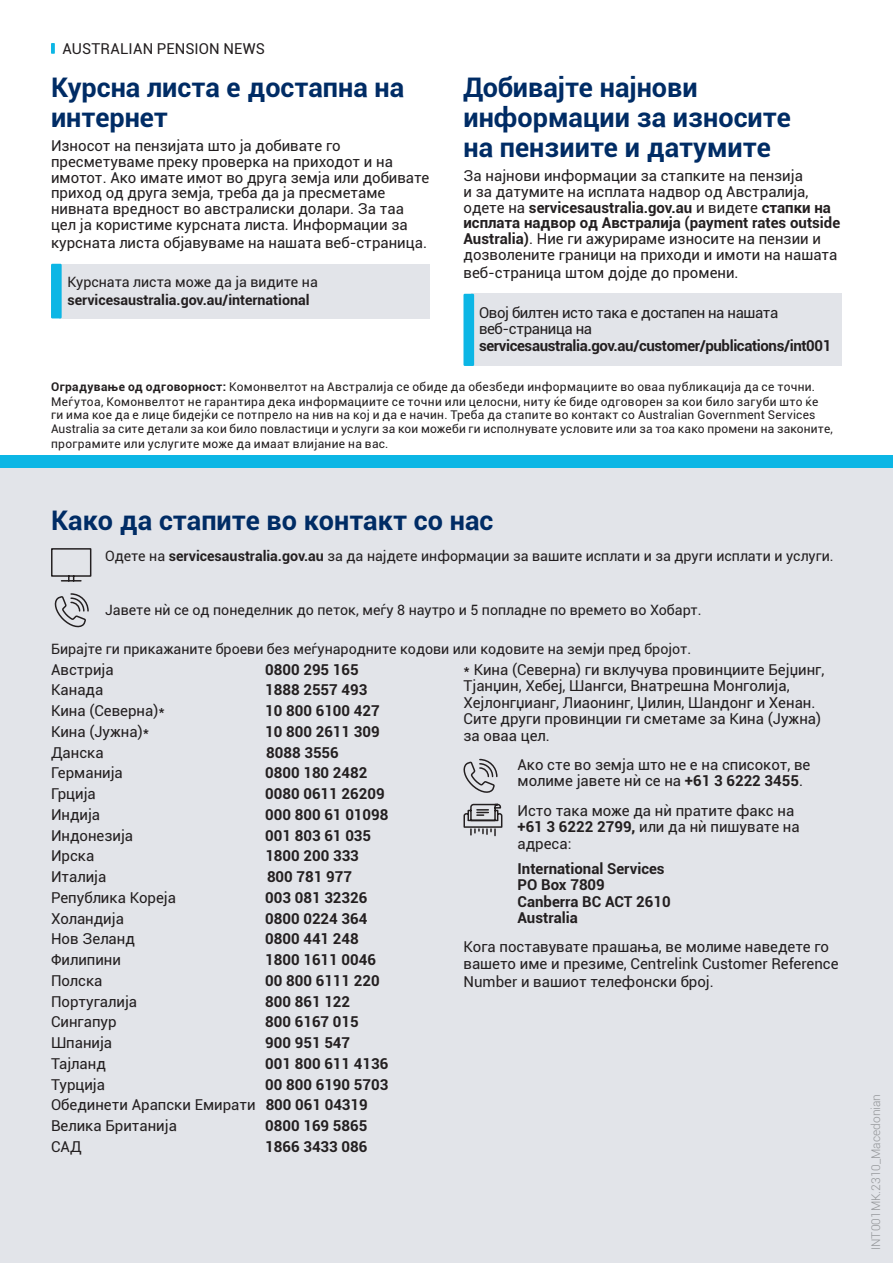
<style>
.page{position:relative;width:893px;height:1263px;background:#fff}
.page>*{position:absolute;margin:0;border:0;box-sizing:border-box;transform-origin:0 0}
.Heading_02{font:700 27px/30px "Roboto";color:#002c65}
.Body{font:15px/15.8px "Roboto";color:#231f20}
.Body-2{font:700 15px "Roboto";color:#231f20}
.Body-3{font:700 15px/16.5px "Roboto";letter-spacing:-.025em;color:#231f20}
.Body-4{font:14.25px "Roboto";color:#231f20}
.Body-5{font:700 14.25px/18px "Roboto";color:#231f20}
.Footnotes{font:12px/15px "Roboto";letter-spacing:.025em;color:#231f20}
.Heading_03{font:300 12px "Roboto";color:#939598}
.s1{font-weight:400}
.s2{font-weight:700}
</style>
<div class="page">
<svg style="left:51px;top:43px;width:4px;height:11px"></svg>
<div style="left:0;top:463px;width:893px;height:800px;background:#e2e4e9"></div>
<div style="left:0;top:455px;width:893px;height:13px;background:#0cb6e5"></div>
<div style="left:59px;top:264px;width:370px;height:54px;background:#e2e4e9"></div>
<div style="left:51px;top:264px;width:11px;height:54px;background:#0cb6e5"></div>
<div style="left:471px;top:294px;width:371px;height:72px;background:#e2e4e9"></div>
<div style="left:463px;top:294px;width:11px;height:72px;background:#0cb6e5"></div>
<svg style="left:463px;top:758px;width:40px;height:79px"></svg>
<svg style="left:51px;top:548px;width:41px;height:34px"></svg>
<svg style="left:54px;top:593px;width:35px;height:35px"></svg>
<p class="Body" style="left:63px;top:40px;width:204px">AUSTRALIAN PENSION NEWS</p>
<p class="Heading_02" style="left:51px;top:71px;width:355px">Курсна листа е достапна на интернет</p>
<p class="Body" style="left:51px;top:137px;width:380px">Износот на пензијата што ја добивате го пресметуваме преку проверка на приходот и на имотот. Ако имате имот во друга земја или добивате приход од друга земја, треба да ја пресметаме нивната вредност во австралиски долари. За таа цел ја користиме курсната листа. Информации за</p>
<p class="Body" style="left:51px;top:234px;width:377px">курсната листа објавуваме на нашата веб-страница.</p>
<p class="Body-5" style="left:67px;top:273px;width:252px"><span class="s1">Курсната листа може да ја видите на </span>servicesaustralia.gov.au/international</p>
<p class="Heading_02" style="left:463px;top:71px;width:329px">Добивајте најнови информации за износите на пензиите и датумите</p>
<p class="Body" style="left:463px;top:167px;width:378px">За најнови информации за стапките на пензија<br>и за датумите на исплата надвор од Австралија, одете на <span class="s2">servicesaustralia.gov.au</span> и видете <span class="s2">стапки на исплата надвор од Австралија (payment rates outside Australia)</span>. Ние ги ажурираме износите на пензии и дозволените граници на приходи и имоти на нашата</p>
<p class="Body" style="left:463px;top:264px;width:277px">веб-страница штом дојде до промени.</p>
<p class="Body-3" style="left:479px;top:304px;width:354px"><span class="s1">Овој билтен исто така е достапен на нашата веб-страница на </span>servicesaustralia.gov.au/customer/publications/int001</p>
<p class="Footnotes" style="left:51px;top:378px;width:769px"><span class="s2">Оградување од одговорност:</span> Комонвелтот на Австралија се обиде да обезбеди информациите во оваа публикација да се точни.<br>Меѓутоа, Комонвелтот не гарантира дека информациите се точни или целосни, ниту ќе биде одговорен за кои било загуби што ќе</p>
<p class="Footnotes" style="left:51px;top:408px;width:783px;line-height:13.5px">ги има кое да е лице бидејќи се потпрело на нив на кој и да е начин. Треба да стапите во контакт со Australian Government Services<br>Australia за сите детали за кои било повластици и услуги за кои можеби ги исполнувате условите или за тоа како промени на законите,</p>
<p class="Footnotes" style="left:51px;top:435px;width:339px">програмите или услугите може да имаат влијание на вас.</p>
<p class="Heading_02" style="left:51px;top:504px;width:444px">Како да стапите во контакт со нас</p>
<p class="Body-4" style="left:105px;top:545px;width:730px">Одете на <span class="s2">servicesaustralia.gov.au</span> за да најдете информации за вашите исплати и за други исплати и услуги.</p>
<p class="Body-4" style="left:105px;top:600px;width:598px">Јавете нѝ се од понеделник до петок, меѓу 8 наутро и 5 попладне по времето во Хобарт.</p>
<p class="Body-4" style="left:51px;top:639px;width:642px">Бирајте ги прикажаните броеви без меѓународните кодови или кодовите на земји пред бројот.</p>
<p class="Body" style="left:51px;top:661px;width:64px">Австрија</p>
<p class="Body-2" style="left:265px;top:659px;width:95px">0800 295 165</p>
<p class="Body" style="left:51px;top:682px;width:54px">Канада</p>
<p class="Body-2" style="left:265px;top:679px;width:104px">1888 2557 493</p>
<p class="Body" style="left:51px;top:702px;width:115px">Кина (Северна)*</p>
<p class="Body-2" style="left:265px;top:700px;width:116px">10 800 6100 427</p>
<p class="Body" style="left:51px;top:723px;width:100px">Кина (Јужна)*</p>
<p class="Body-2" style="left:265px;top:721px;width:116px">10 800 2611 309</p>
<p class="Body" style="left:51px;top:744px;width:54px">Данска</p>
<p class="Body-2" style="left:266px;top:742px;width:74px">8088 3556</p>
<p class="Body" style="left:51px;top:765px;width:73px">Германија</p>
<p class="Body-2" style="left:265px;top:762px;width:104px">0800 180 2482</p>
<p class="Body" style="left:51px;top:785px;width:46px">Грција</p>
<p class="Body-2" style="left:265px;top:783px;width:121px">0080 0611 26209</p>
<p class="Body" style="left:51px;top:806px;width:51px">Индија</p>
<p class="Body-2" style="left:265px;top:804px;width:125px">000 800 61 01098</p>
<p class="Body" style="left:51px;top:827px;width:84px">Индонезија</p>
<p class="Body-2" style="left:265px;top:825px;width:107px">001 803 61 035</p>
<p class="Body" style="left:51px;top:848px;width:45px">Ирска</p>
<p class="Body-2" style="left:265px;top:845px;width:95px">1800 200 333</p>
<p class="Body" style="left:51px;top:868px;width:57px">Италија</p>
<p class="Body-2" style="left:267px;top:866px;width:86px">800 781 977</p>
<p class="Body" style="left:51px;top:889px;width:127px">Република Кореја</p>
<p class="Body-2" style="left:265px;top:887px;width:104px">003 081 32326</p>
<p class="Body" style="left:51px;top:910px;width:74px">Холандија</p>
<p class="Body-2" style="left:265px;top:908px;width:104px">0800 0224 364</p>
<p class="Body" style="left:51px;top:931px;width:85px">Нов Зеланд</p>
<p class="Body-2" style="left:265px;top:928px;width:95px">0800 441 248</p>
<p class="Body" style="left:51px;top:951px;width:71px">Филипини</p>
<p class="Body-2" style="left:265px;top:949px;width:112px">1800 1611 0046</p>
<p class="Body" style="left:51px;top:972px;width:53px">Полска</p>
<p class="Body-2" style="left:265px;top:970px;width:116px">00 800 6111 220</p>
<p class="Body" style="left:51px;top:993px;width:88px">Португалија</p>
<p class="Body-2" style="left:265px;top:991px;width:86px">800 861 122</p>
<p class="Body" style="left:51px;top:1014px;width:67px">Сингапур</p>
<p class="Body-2" style="left:265px;top:1011px;width:95px">800 6167 015</p>
<p class="Body" style="left:51px;top:1034px;width:63px">Шпанија</p>
<p class="Body-2" style="left:265px;top:1032px;width:86px">900 951 547</p>
<p class="Body" style="left:51px;top:1055px;width:56px">Тајланд</p>
<p class="Body-2" style="left:265px;top:1053px;width:125px">001 800 611 4136</p>
<p class="Body" style="left:51px;top:1076px;width:56px">Турција</p>
<p class="Body-2" style="left:265px;top:1074px;width:125px">00 800 6190 5703</p>
<p class="Body" style="left:51px;top:1097px;width:318px">Обединети Арапски Емирати <span class="s2">800 061 04319</span></p>
<p class="Body" style="left:51px;top:1117px;width:127px">Велика Британија</p>
<p class="Body-2" style="left:265px;top:1115px;width:104px">0800 169 5865</p>
<p class="Body" style="left:51px;top:1138px;width:32px">САД</p>
<p class="Body-2" style="left:265px;top:1136px;width:104px">1866 3433 086</p>
<p class="Body" style="left:463px;top:660px;width:362px;line-height:16.5px">* Кина (Северна) ги вклучува провинциите Бејџинг, Тјанџин, Хебеј, Шангси, Внатрешна Монголија, Хејлонгџианг, Лиаонинг, Џилин, Шандонг и Хенан.<br>Сите други провинции ги сметаме за Кина (Јужна) за оваа цел.</p>
<p class="Body" style="left:517px;top:756px;width:294px;line-height:16.5px">Ако сте во земја што не е на списокот, ве молиме јавете нѝ се на <span class="s2">+61 3 6222 3455</span>.</p>
<p class="Body" style="left:517px;top:801px;width:284px;line-height:16.5px">Исто така може да нѝ пратите факс на <span class="s2">+61 3 6222 2799,</span> или да нѝ пишувате на адреса:</p>
<p class="Body-2" style="left:517px;top:858px;width:149px">International Services</p>
<p class="Body-2" style="left:517px;top:874px;width:89px">PO Box 7809</p>
<p class="Body-2" style="left:517px;top:891px;width:155px">Canberra BC ACT 2610</p>
<p class="Body-2" style="left:517px;top:907px;width:62px">Australia</p>
<p class="Body" style="left:463px;top:938px;width:377px;line-height:16.5px">Кога поставувате прашања, ве молиме наведете го вашето име и презиме, Centrelink Customer Reference</p>
<p class="Body" style="left:463px;top:973px;width:252px">Number и вашиот телефонски број.</p>
<p class="Heading_03" style="left:868px;top:1250px;width:158px;rotate:-90deg">INT001MK.2310_Macedonian</p>
</div>
